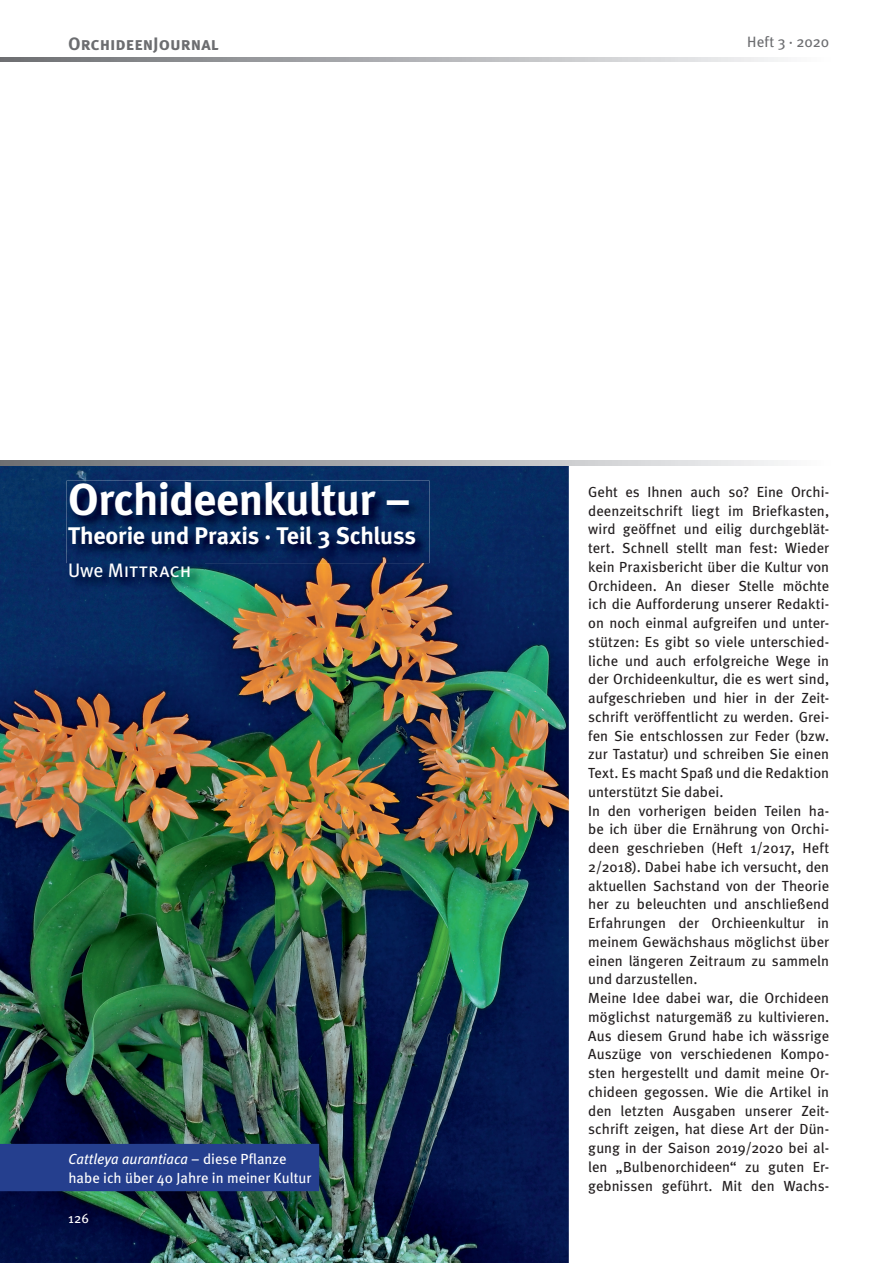
<style>
.page{position:relative;width:893px;height:1263px;background:#fff}
.page>*{position:absolute;margin:0;border:0;box-sizing:border-box;transform-origin:0 0}
.t1{font:700 45px "Meta";letter-spacing:-.015em;color:#fff}
.t2{font:700 24px "Meta";letter-spacing:-.005em;color:#fff}
.t3{font:19.5px "Meta Book Caps";letter-spacing:.005em;color:#fff}
.t4{font:18px "Meta Bold Caps";color:#6c6d70}
.t5{font:15px "Meta";color:#6c6d70}
.t6{font:14.7px/18.8px "Meta";color:#231f20}
.t7{font:14.7px/18.8px "Meta";color:#fff}
.t8{font:13.5px "Meta Book Caps";color:#fff}
.s1{font-family:"Meta"}
.s2{font-style:italic}
</style>
<div class="page">
<svg style="left:0;top:58px;width:784px;height:4px;background:#afb0b2"></svg>
<img style="left:0;top:465px;width:569px;height:798px">
<svg style="left:0;top:461px;width:784px;height:4px;background:#afb0b2"></svg>
<img style="left:67px;top:481px;width:362px;height:82px">
<img style="left:68px;top:561px;width:136px;height:30px">
<div style="left:0;top:1144px;width:319px;height:47px;background:#253f8e"></div>
<p class="t4" style="left:68px;top:33px;width:152px">OrchideenJournal</p>
<p class="t5" style="left:747px;top:36px;width:83px">Heft 3 · 2020</p>
<h1 class="t1" style="left:68px;top:482px;width:344px">Orchideenkultur –</h1>
<h2 class="t2" style="left:68px;top:526px;width:349px">Theorie und Praxis · Teil 3 Schluss</h2>
<h3 class="t3" style="left:68px;top:559px;width:125px"><span class="s1">Uwe</span> Mittrach</h3>
<p class="t7" style="left:68px;top:1150px;width:244px"><span class="s2">Cattleya aurantiaca</span> – diese Pflanze habe ich über 40 Jahre in meiner Kultur</p>
<p class="t8" style="left:68px;top:1210px;width:22px">126</p>
<p class="t6" style="left:588px;top:483px;width:242px">Geht es Ihnen auch so? Eine Orchi&shy;deenzeitschrift liegt im Briefkasten, wird geöffnet und eilig durchgeblät&shy;tert. Schnell stellt man fest: Wieder kein Praxisbericht über die Kultur von Orchideen. An dieser Stelle möchte ich die Aufforderung unserer Redakti&shy;on noch einmal aufgreifen und unter&shy;stützen: Es gibt so viele unterschied&shy;liche und auch erfolgreiche Wege in der Orchideenkultur, die es wert sind, aufgeschrieben und hier in der Zeit&shy;schrift veröffentlicht zu werden. Grei&shy;fen Sie entschlossen zur Feder (bzw. zur Tastatur) und schreiben Sie einen Text. Es macht Spaß und die Redaktion unterstützt Sie dabei.<br>In den vorherigen beiden Teilen ha&shy;be ich über die Ernährung von Orchi&shy;deen geschrieben (Heft 1/2017, Heft 2/2018). Dabei habe ich versucht, den aktuellen Sachstand von der Theorie her zu beleuchten und anschließend Erfahrungen der Orchieenkultur in meinem Gewächshaus möglichst über einen längeren Zeitraum zu sammeln und darzustellen.<br>Meine Idee dabei war, die Orchideen möglichst naturgemäß zu kultivieren.<br>Aus diesem Grund habe ich wässrige Auszüge von verschiedenen Kompo&shy;sten hergestellt und damit meine Or&shy;chideen gegossen. Wie die Artikel in den letzten Ausgaben unserer Zeit&shy;schrift zeigen, hat diese Art der Dün&shy;gung in der Saison 2019/2020 bei al&shy;len „Bulbenorchideen“ zu guten Er&shy;gebnissen geführt. Mit den Wachs-</p>
</div>
